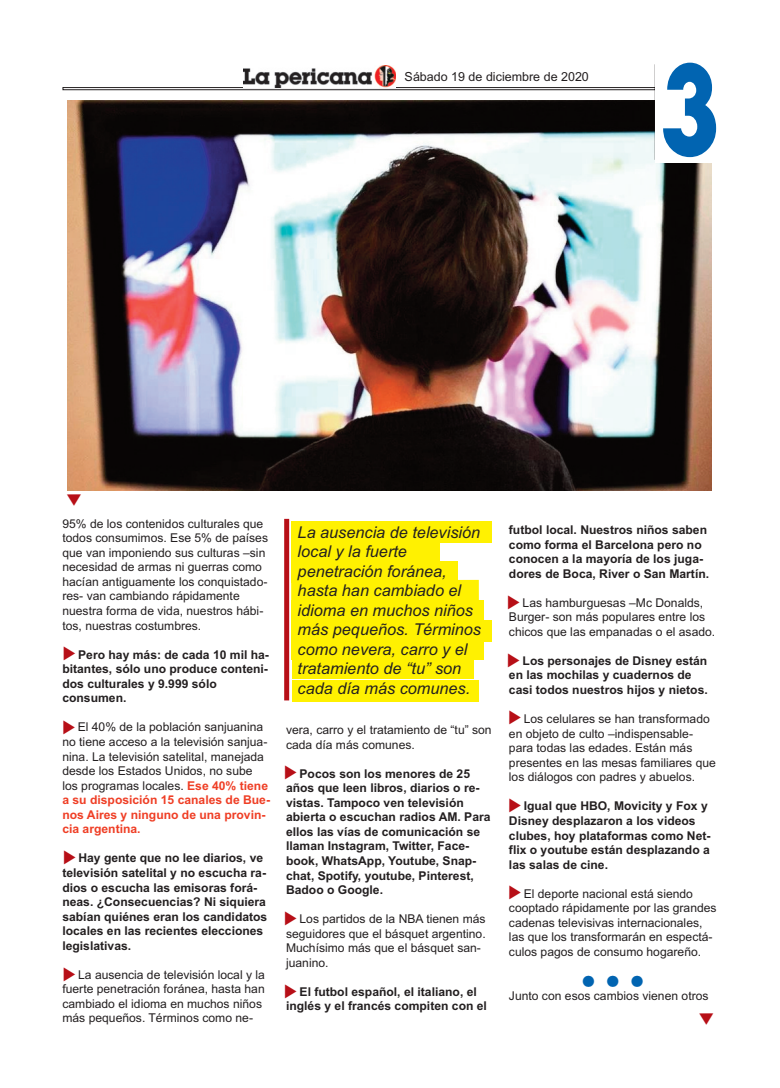
<style>
.page{position:relative;width:780px;height:1088px;background:#fff}
.page>*{position:absolute;margin:0;border:0;box-sizing:border-box;transform-origin:0 0}
.t1{font:700 113.38px "Lubalin";color:#0164b1;scale:.78 1}
.t2{font:italic 16.25px/19.5px "Arial";color:#231f20}
.t3{font:12.5px "Arial";color:#231f20}
.t4{font:12.12px/14.5px "Arial";color:#231f20}
.t5{font:700 12.12px/14.5px "Arial";color:#231f20}
.t6{font:12.12px "Zapf Dingbats IT Cby BT";color:#0164b1}
.s1{font-weight:700;color:#ef3e25}
</style>
<div class="page">
<img style="left:68px;top:100px;width:643px;height:391px">
<div style="left:63px;top:87px;width:592px;height:3px;border:1px solid #231f20"></div>
<img style="left:243px;top:65px;width:153px;height:23px">
<hr style="left:654px;top:64px;width:2px;height:96px;background:#231f20">
<div style="left:655px;top:36px;width:101px;height:127px;background:#fff"></div>
<div style="left:284px;top:519px;width:5px;height:181px;background:#b70f17"></div>
<div style="left:291px;top:521px;width:200px;height:21px;background:#fff101"></div>
<div style="left:291px;top:541px;width:148px;height:21px;background:#fff101"></div>
<div style="left:291px;top:561px;width:167px;height:21px;background:#fff101"></div>
<div style="left:291px;top:580px;width:188px;height:20px;background:#fff101"></div>
<div style="left:291px;top:600px;width:192px;height:21px;background:#fff101"></div>
<div style="left:291px;top:620px;width:200px;height:21px;background:#fff101"></div>
<div style="left:291px;top:639px;width:192px;height:21px;background:#fff101"></div>
<div style="left:292px;top:658px;width:182px;height:21px;background:#fff101"></div>
<div style="left:292px;top:680px;width:187px;height:21px;background:#fff101"></div>
<p class="t3" style="left:404px;top:69px;width:186px">Sábado 19 de diciembre de 2020</p>
<h1 class="t1" style="left:659px;top:49px;width:77px">3</h1>
<p class="t4" style="left:62px;top:516px;width:207px">95% de los contenidos culturales que todos consumimos. Ese 5% de países que van imponiendo sus culturas –sin necesidad de armas ni guerras como hacían antiguamente los conquistado&shy;res- van cambiando rápidamente nuestra forma de vida, nuestros hábi&shy;tos, nuestras costumbres.</p>
<p class="t5" style="left:62px;top:647px;width:207px;text-indent:16px">Pero hay más: de cada 10 mil ha&shy;bitantes, sólo uno produce conteni&shy;dos culturales y 9.999 sólo consumen.</p>
<p class="t4" style="left:62px;top:720px;width:208px;text-indent:15px">El 40% de la población sanjuanina no tiene acceso a la televisión sanjua&shy;nina. La televisión satelital, manejada desde los Estados Unidos, no sube los programas locales. <span class="s1">Ese 40% tiene a su disposición 15 canales de Bue&shy;nos Aires y ninguno de una provin&shy;cia argentina.</span></p>
<p class="t5" style="left:62px;top:851px;width:206px;text-indent:16px">Hay gente que no lee diarios, ve televisión satelital y no escucha ra&shy;dios o escucha las emisoras forá&shy;neas. ¿Consecuencias? Ni siquiera sabían quiénes eran los candidatos locales en las recientes elecciones legislativas.</p>
<p class="t4" style="left:62px;top:967px;width:204px;text-indent:16px">La ausencia de televisión local y la fuerte penetración foránea, hasta han cambiado el idioma en muchos niños más pequeños. Términos como ne-</p>
<h2 class="t2" style="left:297px;top:522px;width:185px">La ausencia de televisión local y la fuerte penetración foránea, hasta han cambiado el idioma en muchos niños más pequeños. Términos como nevera, carro y el tratamiento de “tu” son cada día más comunes.</h2>
<p class="t4" style="left:286px;top:722px;width:207px">vera, carro y el tratamiento de “tu” son cada día más comunes.</p>
<p class="t5" style="left:286px;top:766px;width:206px;text-indent:14px">Pocos son los menores de 25 años que leen libros, diarios o re&shy;vistas. Tampoco ven televisión abierta o escuchan radios AM. Para ellos las vías de comunicación se llaman Instagram, Twitter, Face&shy;book, WhatsApp, Youtube, Snap&shy;chat, Spotify, youtube, Pinterest,<br>Badoo o Google.</p>
<p class="t4" style="left:286px;top:912px;width:201px;text-indent:13px">Los partidos de la NBA tienen más seguidores que el básquet argentino.<br>Muchísimo más que el básquet san&shy;juanino.</p>
<p class="t5" style="left:286px;top:984px;width:202px;text-align:center">El futbol español, el italiano, el inglés y el francés compiten con el</p>
<p class="t5" style="left:509px;top:522px;width:202px">futbol local. Nuestros niños saben como forma el Barcelona pero no conocen a la mayoría de los juga&shy;dores de Boca, River o San Martín.</p>
<p class="t4" style="left:509px;top:595px;width:208px;text-indent:14px">Las hamburguesas –Mc Donalds,<br>Burger- son más populares entre los chicos que las empanadas o el asado.</p>
<p class="t5" style="left:509px;top:653px;width:200px;text-indent:14px">Los personajes de Disney están en las mochilas y cuadernos de casi todos nuestros hijos y nietos.</p>
<p class="t4" style="left:509px;top:712px;width:208px;text-indent:15px">Los celulares se han transformado en objeto de culto –indispensable&shy;para todas las edades. Están más presentes en las mesas familiares que los diálogos con padres y abuelos.</p>
<p class="t5" style="left:509px;top:799px;width:202px;text-indent:15px">Igual que HBO, Movicity y Fox y<br>Disney desplazaron a los videos clubes, hoy plataformas como Net&shy;flix o youtube están desplazando a las salas de cine.</p>
<p class="t4" style="left:509px;top:886px;width:209px;text-indent:15px">El deporte nacional está siendo cooptado rápidamente por las grandes cadenas televisivas internacionales, las que los transformarán en espectá&shy;culos pagos de consumo hogareño.</p>
<p class="t6" style="left:582px;top:974px;width:62px">●●●</p>
<p class="t4" style="left:509px;top:988px;width:201px">Junto con esos cambios vienen otros</p>
</div>
